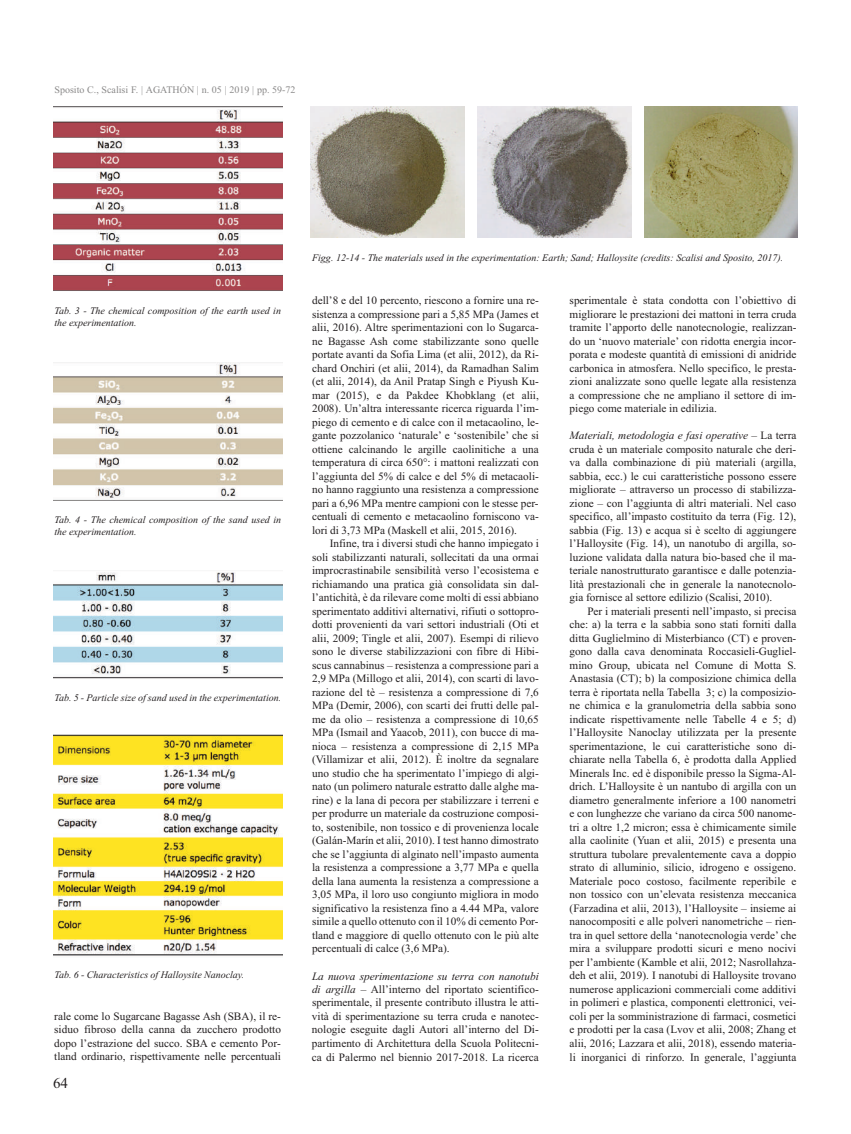
<style>
.page{position:relative;width:851px;height:1134px;background:#fff}
.page>*{position:absolute;margin:0;border:0;box-sizing:border-box;transform-origin:0 0}
.t1{font:15px "Times New Roman";color:#231f20}
.t2{font:11.25px/13.5px "Times New Roman";color:#231f20;text-align:justify}
.t3{font:italic 10px/12px "Times New Roman";color:#231f20}
.t4{font:10px "Times New Roman";color:#8a8989}
.s1{font-style:italic}
</style>
<div class="page">
<img style="left:53px;top:106px;width:229px;height:185px">
<img style="left:311px;top:106px;width:153px;height:131px">
<img style="left:53px;top:735px;width:229px;height:221px">
<img style="left:53px;top:572px;width:229px;height:106px">
<img style="left:53px;top:362px;width:229px;height:139px">
<img style="left:477px;top:106px;width:154px;height:131px">
<img style="left:644px;top:106px;width:153px;height:131px">
<p class="t4" style="left:54px;top:84px;width:243px">Sposito C., Scalisi F. | AGATHÓN | n. 05 | 2019 | pp. 59-72</p>
<p class="t3" style="left:54px;top:305px;width:228px">Tab. 3 - The chemical composition of the earth used in the experimentation.</p>
<p class="t3" style="left:54px;top:514px;width:228px">Tab. 4 - The chemical composition of the sand used in the experimentation.</p>
<p class="t3" style="left:55px;top:692px;width:228px">Tab. 5 - Particle size of sand used in the experimentation.</p>
<p class="t3" style="left:54px;top:968px;width:191px">Tab. 6 - Characteristics of Halloysite Nanoclay.</p>
<p class="t2" style="left:54px;top:1009px;width:228px">rale come lo Sugarcane Bagasse Ash (SBA), il re&shy;siduo fibroso della canna da zucchero prodotto dopo l’estrazione del succo. SBA e cemento Por&shy;tland ordinario, rispettivamente nelle percentuali</p>
<h1 class="t1" style="left:53px;top:1074px;width:16px">64</h1>
<p class="t3" style="left:312px;top:252px;width:472px">Figg. 12-14 - The materials used in the experimentation: Earth; Sand; Halloysite (credits: Scalisi and Sposito, 2017).</p>
<p class="t2" style="left:312px;top:294px;width:228px">dell’8 e del 10 percento, riescono a fornire una re&shy;sistenza a compressione pari a 5,85 MPa (James et alii, 2016). Altre sperimentazioni con lo Sugarca&shy;ne Bagasse Ash come stabilizzante sono quelle portate avanti da Sofia Lima (et alii, 2012), da Ri&shy;chard Onchiri (et alii, 2014), da Ramadhan Salim (et alii, 2014), da Anil Pratap Singh e Piyush Ku&shy;mar (2015), e da Pakdee Khobklang (et alii, 2008). Un’altra interessante ricerca riguarda l’im&shy;piego di cemento e di calce con il metacaolino, le&shy;gante pozzolanico ‘naturale’ e ‘sostenibile’ che si ottiene calcinando le argille caolinitiche a una temperatura di circa 650°: i mattoni realizzati con l’aggiunta del 5% di calce e del 5% di metacaoli&shy;no hanno raggiunto una resistenza a compressione pari a 6,96 MPa mentre campioni con le stesse per&shy;centuali di cemento e metacaolino forniscono va&shy;lori di 3,73 MPa (Maskell et alii, 2015, 2016).</p>
<p class="t2" style="left:312px;top:537px;width:228px;text-indent:18px">Infine, tra i diversi studi che hanno impiegato i soli stabilizzanti naturali, sollecitati da una ormai improcrastinabile sensibilità verso l’ecosistema e richiamando una pratica già consolidata sin dal&shy;l’antichità, è da rilevare come molti di essi abbiano sperimentato additivi alternativi, rifiuti o sottopro&shy;dotti provenienti da vari settori industriali (Oti et alii, 2009; Tingle et alii, 2007). Esempi di rilievo sono le diverse stabilizzazioni con fibre di Hibi&shy;scus cannabinus – resistenza a compressione pari a 2,9 MPa (Millogo et alii, 2014), con scarti di lavo&shy;razione del tè – resistenza a compressione di 7,6<br>MPa (Demir, 2006), con scarti dei frutti delle pal&shy;me da olio – resistenza a compressione di 10,65<br>MPa (Ismail and Yaacob, 2011), con bucce di ma&shy;nioca – resistenza a compressione di 2,15 MPa (Villamizar et alii, 2012). È inoltre da segnalare uno studio che ha sperimentato l’impiego di algi&shy;nato (un polimero naturale estratto dalle alghe ma&shy;rine) e la lana di pecora per stabilizzare i terreni e per produrre un materiale da costruzione composi&shy;to, sostenibile, non tossico e di provenienza locale (Galán-Marín et alii, 2010). I test hanno dimostrato che se l’aggiunta di alginato nell’impasto aumenta la resistenza a compressione a 3,77 MPa e quella della lana aumenta la resistenza a compressione a 3,05 MPa, il loro uso congiunto migliora in modo significativo la resistenza fino a 4.44 MPa, valore simile a quello ottenuto con il 10% di cemento Por&shy;tland e maggiore di quello ottenuto con le più alte percentuali di calce (3,6 MPa).</p>
<p class="t2" style="left:312px;top:969px;width:228px"><span class="s1">La nuova sperimentazione su terra con nanotubi di argilla</span> – All’interno del riportato scientifico&shy;sperimentale, il presente contributo illustra le atti&shy;vità di sperimentazione su terra cruda e nanotec&shy;nologie eseguite dagli Autori all’interno del Di&shy;partimento di Architettura della Scuola Politecni&shy;ca di Palermo nel biennio 2017-2018. La ricerca</p>
<p class="t2" style="left:569px;top:294px;width:228px">sperimentale è stata condotta con l’obiettivo di migliorare le prestazioni dei mattoni in terra cruda tramite l’apporto delle nanotecnologie, realizzan&shy;do un ‘nuovo materiale’ con ridotta energia incor&shy;porata e modeste quantità di emissioni di anidride carbonica in atmosfera. Nello specifico, le presta&shy;zioni analizzate sono quelle legate alla resistenza a compressione che ne ampliano il settore di im&shy;piego come materiale in edilizia.</p>
<p class="t2" style="left:569px;top:429px;width:228px"><span class="s1">Materiali, metodologia e fasi operative</span> – La terra cruda è un materiale composito naturale che deri&shy;va dalla combinazione di più materiali (argilla, sabbia, ecc.) le cui caratteristiche possono essere migliorate – attraverso un processo di stabilizza&shy;zione – con l’aggiunta di altri materiali. Nel caso specifico, all’impasto costituito da terra (Fig. 12), sabbia (Fig. 13) e acqua si è scelto di aggiungere l’Halloysite (Fig. 14), un nanotubo di argilla, so&shy;luzione validata dalla natura bio-based che il ma&shy;teriale nanostrutturato garantisce e dalle potenzia&shy;lità prestazionali che in generale la nanotecnolo&shy;gia fornisce al settore edilizio (Scalisi, 2010).</p>
<p class="t2" style="left:569px;top:604px;width:228px;text-indent:18px">Per i materiali presenti nell’impasto, si precisa che: a) la terra e la sabbia sono stati forniti dalla ditta Guglielmino di Misterbianco (CT) e proven&shy;gono dalla cava denominata Roccasieli-Gugliel&shy;mino Group, ubicata nel Comune di Motta S.<br>Anastasia (CT); b) la composizione chimica della terra è riportata nella Tabella 3; c) la composizio&shy;ne chimica e la granulometria della sabbia sono indicate rispettivamente nelle Tabelle 4 e 5; d) l’Halloysite Nanoclay utilizzata per la presente sperimentazione, le cui caratteristiche sono di&shy;chiarate nella Tabella 6, è prodotta dalla Applied Minerals Inc. ed è disponibile presso la Sigma-Al&shy;drich. L’Halloysite è un nantubo di argilla con un diametro generalmente inferiore a 100 nanometri e con lunghezze che variano da circa 500 nanome&shy;tri a oltre 1,2 micron; essa è chimicamente simile alla caolinite (Yuan et alii, 2015) e presenta una struttura tubolare prevalentemente cava a doppio strato di alluminio, silicio, idrogeno e ossigeno.<br>Materiale poco costoso, facilmente reperibile e non tossico con un’elevata resistenza meccanica (Farzadina et alii, 2013), l’Halloysite – insieme ai nanocompositi e alle polveri nanometriche – rien&shy;tra in quel settore della ‘nanotecnologia verde’ che mira a sviluppare prodotti sicuri e meno nocivi per l’ambiente (Kamble et alii, 2012; Nasrollahza&shy;deh et alii, 2019). I nanotubi di Halloysite trovano numerose applicazioni commerciali come additivi in polimeri e plastica, componenti elettronici, vei&shy;coli per la somministrazione di farmaci, cosmetici e prodotti per la casa (Lvov et alii, 2008; Zhang et alii, 2016; Lazzara et alii, 2018), essendo materia&shy;li inorganici di rinforzo. In generale, l’aggiunta</p>
</div>
